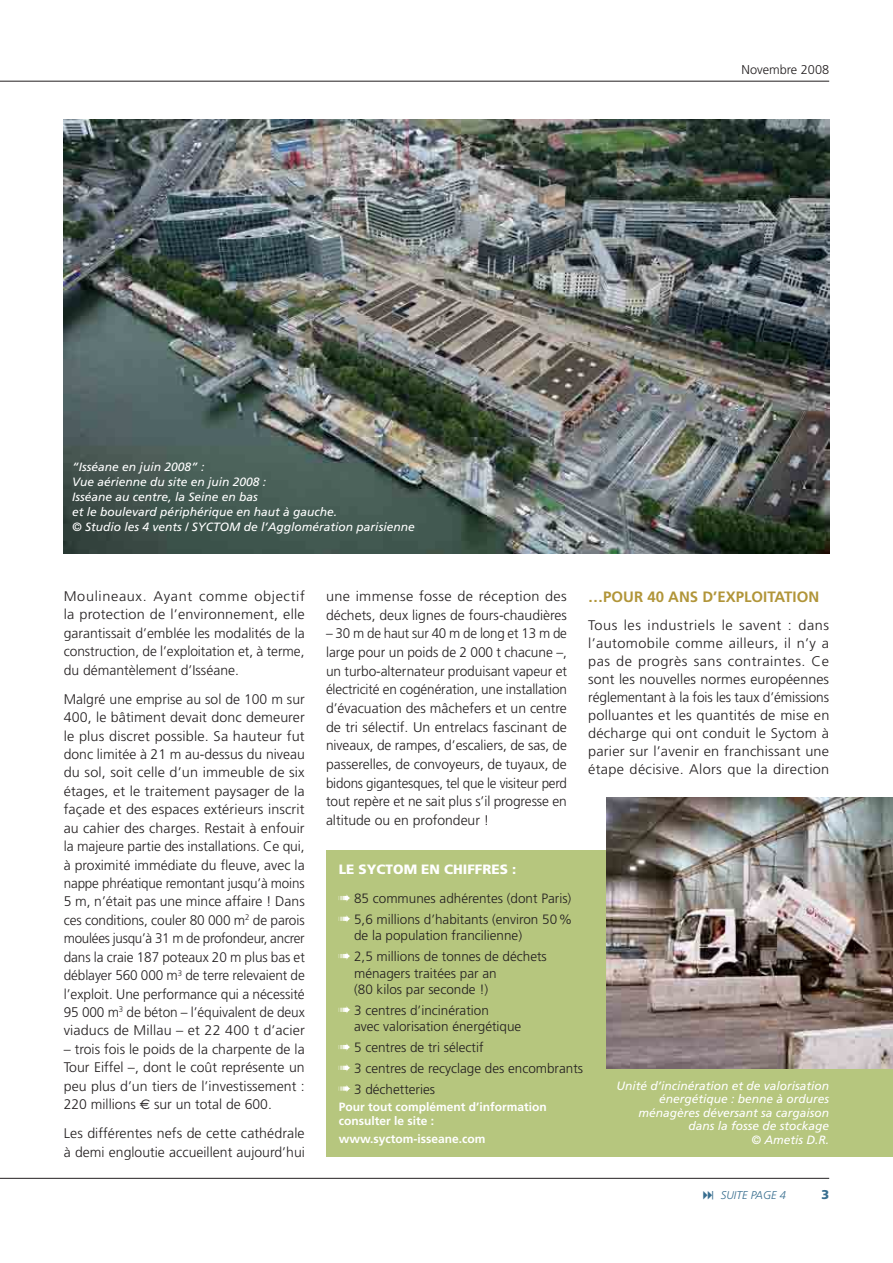
<style>
.page{position:relative;width:893px;height:1263px;background:#fff}
.page>*{position:absolute;margin:0;border:0;box-sizing:border-box;transform-origin:0 0}
.t1{font:700 15px "Frutiger";color:#b19539}
.t2{font:300 13.95px/18.5px "Frutiger";color:#231f20;text-align:justify}
.t3{font:300 13.95px/18px "Frutiger";color:#231f20;text-align:justify;scale:1.04 1}
.t4{font:300 13.95px/18.6px "Frutiger";color:#231f20;text-align:justify;scale:.96 1}
.t5{font:300 13.5px/20.7px "Frutiger";color:#231f20}
.t6{font:900 13.5px "Frutiger";color:#fff}
.t7{font:300 12.75px "Frutiger";color:#231f20}
.t8{font:900 12.75px "Frutiger";color:#386e8f}
.t9{font:italic 12px/15px "Frutiger";color:#fff}
.t10{font:700 12px/13.5px "Frutiger";color:#fff}
.t11{font:italic 300 11.25px "Frutiger";color:#386e8f}
.s1{font-family:"Euro Sans";font-weight:400}
</style>
<div class="page">
<hr style="left:0;top:81px;width:829px;height:1px;background:#231f20">
<hr style="left:0;top:1178px;width:829px;height:1px;background:#231f20">
<img style="left:64px;top:119px;width:765px;height:435px">
<div style="left:326px;top:850px;width:567px;height:307px;background:#b6c67e"></div>
<svg style="left:339px;top:894px;width:11px;height:8px"></svg>
<svg style="left:339px;top:915px;width:11px;height:7px"></svg>
<svg style="left:339px;top:952px;width:11px;height:8px"></svg>
<svg style="left:339px;top:1006px;width:11px;height:7px"></svg>
<svg style="left:339px;top:1043px;width:11px;height:8px"></svg>
<svg style="left:339px;top:1064px;width:11px;height:7px"></svg>
<svg style="left:339px;top:1085px;width:11px;height:7px"></svg>
<img style="left:606px;top:798px;width:287px;height:271px">
<p class="t9" style="left:72px;top:459px;width:344px">“Isséane en juin 2008” :<br>Vue aérienne du site en juin 2008 :<br>Isséane au centre, la Seine en bas<br>et le boulevard périphérique en haut à gauche.<br>© Studio les 4 vents / SYCTOM de l’Agglomération parisienne</p>
<p class="t7" style="left:742px;top:62px;width:89px">Novembre 2008</p>
<p class="t3" style="left:64px;top:587px;width:233px;line-height:18.5px">Moulineaux. Ayant comme objectif la protection de l’environnement, elle garantissait d’emblée les modalités de la construction, de l’exploitation et, à terme, du démantèlement d’Isséane.</p>
<p class="t2" style="left:64px;top:690px;width:243px">Malgré une emprise au sol de 100 m sur 400, le bâtiment devait donc demeurer le plus discret possible. Sa hauteur fut donc limitée à 21 m au-dessus du niveau du sol, soit celle d’un immeuble de six étages, et le traitement paysager de la façade et des espaces extérieurs inscrit au cahier des charges. Restait à enfouir la majeure partie des installations. Ce qui, à proximité immédiate du fleuve, avec la nappe phréatique remontant jusqu’à moins 5 m, n’était pas une mince affaire ! Dans ces conditions, couler 80 000 m<sup>2</sup> de parois moulées jusqu’à 31 m de profondeur, ancrer dans la craie 187 poteaux 20 m plus bas et déblayer 560 000 m<sup>3</sup> de terre relevaient de l’exploit. Une performance qui a nécessité 95 000 m<sup>3</sup> de béton – l’équivalent de deux viaducs de Millau – et 22 400 t d’acier</p>
<p class="t2" style="left:64px;top:1040px;width:243px">– trois fois le poids de la charpente de la Tour Eiffel –, dont le coût représente un peu plus d’un tiers de l’investissement :<br>220 millions <span class="s1">€</span> sur un total de 600.</p>
<p class="t2" style="left:64px;top:1124px;width:243px">Les différentes nefs de cette cathédrale à demi engloutie accueillent aujourd’hui</p>
<p class="t3" style="left:326px;top:587px;width:233px;line-height:18.6px">une immense fosse de réception des déchets, deux lignes de fours-chaudières</p>
<p class="t4" style="left:326px;top:624px;width:253px">– 30 m de haut sur 40 m de long et 13 m de large pour un poids de 2 000 t chacune –, un turbo-alternateur produisant vapeur et électricité en cogénération, une installation d’évacuation des mâchefers et un centre de tri sélectif. Un entrelacs fascinant de niveaux, de rampes, d’escaliers, de sas, de passerelles, de convoyeurs, de tuyaux, de bidons gigantesques, tel que le visiteur perd tout repère et ne sait plus s’il progresse en altitude ou en profondeur !</p>
<p class="t1" style="left:588px;top:588px;width:233px">…pour 40 ans d’exploitation</p>
<p class="t3" style="left:588px;top:616px;width:233px">Tous les industriels le savent : dans l’automobile comme ailleurs, il n’y a pas de progrès sans contraintes. Ce sont les nouvelles normes européennes réglementant à la fois les taux d’émissions polluantes et les quantités de mise en décharge qui ont conduit le Syctom à parier sur l’avenir en franchissant une étape décisive. Alors que la direction</p>
<p class="t6" style="left:339px;top:861px;width:179px">LE SYCTOM EN CHIFFRES :</p>
<p class="t5" style="left:354px;top:888px;width:220px">85 communes adhérentes (dont Paris)<br>5,6 millions d’habitants (environ 50%</p>
<p class="t5" style="left:354px;top:925px;width:194px">de la population francilienne)<br>2,5 millions de tonnes de déchets</p>
<p class="t5" style="left:354px;top:964px;width:144px;line-height:16.5px">ménagers traitées par an (80 kilos par seconde !)</p>
<p class="t5" style="left:354px;top:1002px;width:169px;line-height:16.5px">3 centres d’incinération<br>avec valorisation énergétique</p>
<p class="t5" style="left:354px;top:1037px;width:231px">5 centres de tri sélectif<br>3 centres de recyclage des encombrants<br>3 déchetteries</p>
<p class="t10" style="left:339px;top:1100px;width:210px">Pour tout complément d’information consulter le site :</p>
<p class="t10" style="left:339px;top:1131px;width:148px">www.syctom-isseane.com</p>
<p class="t9" style="left:616px;top:1079px;width:214px;line-height:13.5px;text-align:right">Unité d’incinération et de valorisation énergétique : benne à ordures ménagères déversant sa cargaison dans la fosse de stockage<br>© Ametis D.R.</p>
<p class="t11" style="left:721px;top:1189px;width:67px">SUITE PAGE 4</p>
<p class="t8" style="left:821px;top:1187px;width:9px">3</p>
</div>
